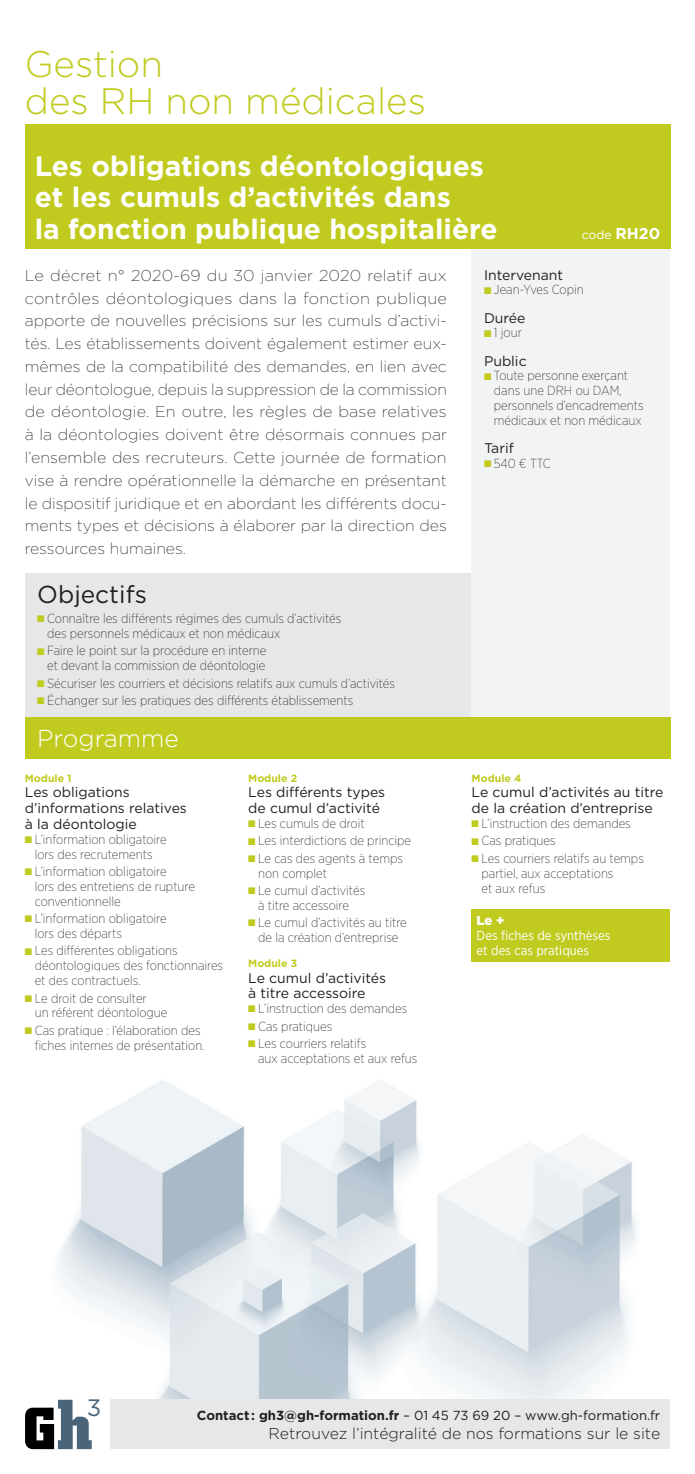
<style>
.page{position:relative;width:695px;height:1474px;background:#fff}
.page>*{position:absolute;margin:0;border:0;box-sizing:border-box;transform-origin:0 0}
.t1{font:700 59.68px "Square Slabserif 711 BT";color:#000}
.t2{font:300 36.75px/36.8px "Gotham";color:#c1cb1f}
.Titre{font:700 28px/31.5px "Gotham";color:#fff}
.Obj_titre{font:24.5px "Gotham";color:#231f20}
.Prog_gros_titre{font:300 24.5px "Gotham";color:#fff}
.t3{font:23.62px "Gotham";color:#4a6479}
.Txt_c{font:200 15.75px/22.8px "Gotham";color:#231f20;text-align:justify}
.t4{font:300 15.75px "Gotham";color:#231f20}
.Prog_titre{font:14px/15.8px "Gotham";color:#231f20}
.Infos_titre{font:14px "Gotham";color:#231f20}
.t5{font:200 13.12px/14.9px "Gotham Narrow";color:#231f20}
.t6{font:13.12px "Gotham";color:#231f20}
.Zoom_RH_non_médicale{font:13.12px/14.9px "Gotham Narrow";color:#fff}
.Titre-2{font:12.25px "Gotham";color:#fff}
.Prog_titre-2{font:700 10.5px "Gotham";color:#c1cb1f}
.s1{font-weight:700;font-size:15.75px}
.s2{color:#c1cb1f}
.s3{font-family:"Gotham";font-weight:900}
.s4{font-size:71.05px;color:#4a6479}
.s5{font-weight:700}
</style>
<div class="page">
<img style="left:58px;top:1080px;width:578px;height:319px">
<div style="left:110px;top:1399px;width:560px;height:50px;background:#e6e7e9"></div>
<div style="left:25px;top:574px;width:446px;height:34px;background:#e6e7e9"></div>
<div style="left:25px;top:607px;width:446px;height:43px;background:#e6e7e9"></div>
<div style="left:25px;top:640px;width:446px;height:43px;background:#e6e7e9"></div>
<div style="left:25px;top:672px;width:446px;height:28px;background:#e6e7e9"></div>
<div style="left:25px;top:689px;width:446px;height:28px;background:#e6e7e9"></div>
<div style="left:471px;top:244px;width:199px;height:93px;background:#f2f3f4"></div>
<div style="left:471px;top:330px;width:199px;height:137px;background:#f2f3f4"></div>
<div style="left:471px;top:418px;width:199px;height:312px;background:#f2f3f4"></div>
<div style="left:25px;top:717px;width:645px;height:42px;background:#c1cb1f"></div>
<div style="left:471px;top:909px;width:199px;height:53px;background:#c1cb1f"></div>
<div style="left:25px;top:124px;width:645px;height:124px;background:#c1cb1f"></div>
<h2 class="t2" style="left:25px;top:45px;width:402px">Gestion<br>des RH non médicales</h2>
<p class="Titre" style="left:35px;top:150px;width:464px">Les obligations déontologiques et les cumuls d’activités dans<br>la fonction publique hospitalière</p>
<p class="Titre-2" style="left:581px;top:226px;width:80px">code <span class="s1">RH20</span></p>
<p class="Txt_c" style="left:25px;top:263px;width:423px">Le décret n° 2020-69 du 30 janvier 2020 relatif aux contrôles déontologiques dans la fonction publique apporte de nouvelles précisions sur les cumuls d’activi&shy;tés. Les établissements doivent également estimer eux&shy;mêmes de la compatibilité des demandes, en lien avec leur déontologue, depuis la suppression de la commission de déontologie. En outre, les règles de base relatives à la déontologies doivent être désormais connues par l’ensemble des recruteurs. Cette journée de formation vise à rendre opérationnelle la démarche en présentant le dispositif juridique et en abordant les différents docu&shy;ments types et décisions à élaborer par la direction des ressources humaines.</p>
<p class="Obj_titre" style="left:37px;top:579px;width:111px">Objectifs</p>
<p class="t5" style="left:47px;top:610px;width:296px;text-indent:-10px"><span class="s2">■</span> Connaître les différents régimes des cumuls d’activités des personnels médicaux et non médicaux</p>
<p class="t5" style="left:37px;top:643px;width:231px;text-align:right"><span class="s2">■</span> Faire le point sur la procédure en interne et devant la commission de déontologie</p>
<p class="t5" style="left:37px;top:675px;width:359px"><span class="s2">■</span> Sécuriser les courriers et décisions relatifs aux cumuls d’activités</p>
<p class="t5" style="left:37px;top:692px;width:317px"><span class="s2">■</span> Échanger sur les pratiques des différents établissements</p>
<p class="Prog_gros_titre" style="left:37px;top:723px;width:143px">Programme</p>
<p class="Prog_titre-2" style="left:25px;top:771px;width:48px">Module 1</p>
<p class="Prog_titre" style="left:25px;top:784px;width:164px">Les obligations d’informations relatives à la déontologie</p>
<p class="t5" style="left:25px;top:831px;width:143px;text-align:center"><span class="s2">■</span> L’information obligatoire lors des recrutements</p>
<p class="t5" style="left:35px;top:863px;width:162px;text-indent:-10px"><span class="s2">■</span> L’information obligatoire<br>lors des entretiens de rupture conventionnelle</p>
<p class="t5" style="left:35px;top:910px;width:133px;text-indent:-10px"><span class="s2">■</span> L’information obligatoire lors des départs</p>
<p class="t5" style="left:35px;top:943px;width:190px;text-indent:-10px"><span class="s2">■</span> Les différentes obligations déontologiques des fonctionnaires et des contractuels.</p>
<p class="t5" style="left:35px;top:990px;width:134px;text-indent:-10px"><span class="s2">■</span> Le droit de consulter<br>un référent déontologue</p>
<p class="t5" style="left:25px;top:1022px;width:181px;text-align:right"><span class="s2">■</span> Cas pratique : l’élaboration des fiches internes de présentation.</p>
<p class="Prog_titre-2" style="left:248px;top:771px;width:51px">Module 2</p>
<p class="Prog_titre" style="left:248px;top:784px;width:138px">Les différents types de cumul d’activité</p>
<p class="t5" style="left:248px;top:815px;width:118px"><span class="s2">■</span> Les cumuls de droit</p>
<p class="t5" style="left:248px;top:833px;width:164px"><span class="s2">■</span> Les interdictions de principe</p>
<p class="t5" style="left:258px;top:850px;width:146px;text-indent:-10px"><span class="s2">■</span> Le cas des agents à temps non complet</p>
<p class="t5" style="left:248px;top:882px;width:118px;text-align:center"><span class="s2">■</span> Le cumul d’activités à titre accessoire</p>
<p class="t5" style="left:248px;top:914px;width:160px;text-align:center"><span class="s2">■</span> Le cumul d’activités au titre de la création d’entreprise</p>
<p class="Prog_titre-2" style="left:248px;top:956px;width:50px">Module 3</p>
<p class="Prog_titre" style="left:248px;top:969px;width:139px">Le cumul d’activités à titre accessoire</p>
<p class="t5" style="left:248px;top:1000px;width:161px"><span class="s2">■</span> L’instruction des demandes</p>
<p class="t5" style="left:248px;top:1018px;width:85px"><span class="s2">■</span> Cas pratiques</p>
<p class="t5" style="left:258px;top:1035px;width:161px;text-indent:-10px"><span class="s2">■</span> Les courriers relatifs<br>aux acceptations et aux refus</p>
<p class="Infos_titre" style="left:484px;top:265px;width:81px">Intervenant</p>
<p class="t5" style="left:484px;top:282px;width:101px"><span class="s2">■</span> Jean-Yves Copin</p>
<p class="Infos_titre" style="left:484px;top:308px;width:43px">Durée</p>
<p class="t5" style="left:484px;top:325px;width:39px"><span class="s2">■</span> 1 jour</p>
<p class="Infos_titre" style="left:484px;top:352px;width:44px">Public</p>
<p class="t5" style="left:494px;top:368px;width:151px;text-indent:-10px"><span class="s2">■</span> Toute personne exerçant dans une DRH ou DAM, personnels d’encadrements médicaux et non médicaux</p>
<p class="Infos_titre" style="left:484px;top:439px;width:31px">Tarif</p>
<p class="t5" style="left:484px;top:456px;width:68px"><span class="s2">■</span> 540 € TTC</p>
<p class="Prog_titre-2" style="left:471px;top:771px;width:51px">Module 4</p>
<p class="Prog_titre" style="left:471px;top:784px;width:193px">Le cumul d’activités au titre de la création d’entreprise</p>
<p class="t5" style="left:471px;top:815px;width:161px"><span class="s2">■</span> L’instruction des demandes</p>
<p class="t5" style="left:471px;top:833px;width:85px"><span class="s2">■</span> Cas pratiques</p>
<p class="t5" style="left:481px;top:850px;width:164px;text-indent:-10px"><span class="s2">■</span> Les courriers relatifs au temps partiel, aux acceptations<br>et aux refus</p>
<p class="Zoom_RH_non_médicale" style="left:476px;top:912px;width:135px"><span class="s3">Le +<br></span>Des fiches de synthèses et des cas pratiques</p>
<h1 class="t1" style="left:23px;top:1391px;width:72px">G<span class="s4">h</span></h1>
<h3 class="t3" style="left:87px;top:1392px;width:16px">3</h3>
<p class="t6" style="left:197px;top:1406px;width:465px"><span class="s5">Contact : gh3@gh-formation.fr</span> – 01 45 73 69 20 – www.gh-formation.fr</p>
<p class="t4" style="left:268px;top:1423px;width:393px">Retrouvez l’intégralité de nos formations sur le site</p>
</div>
